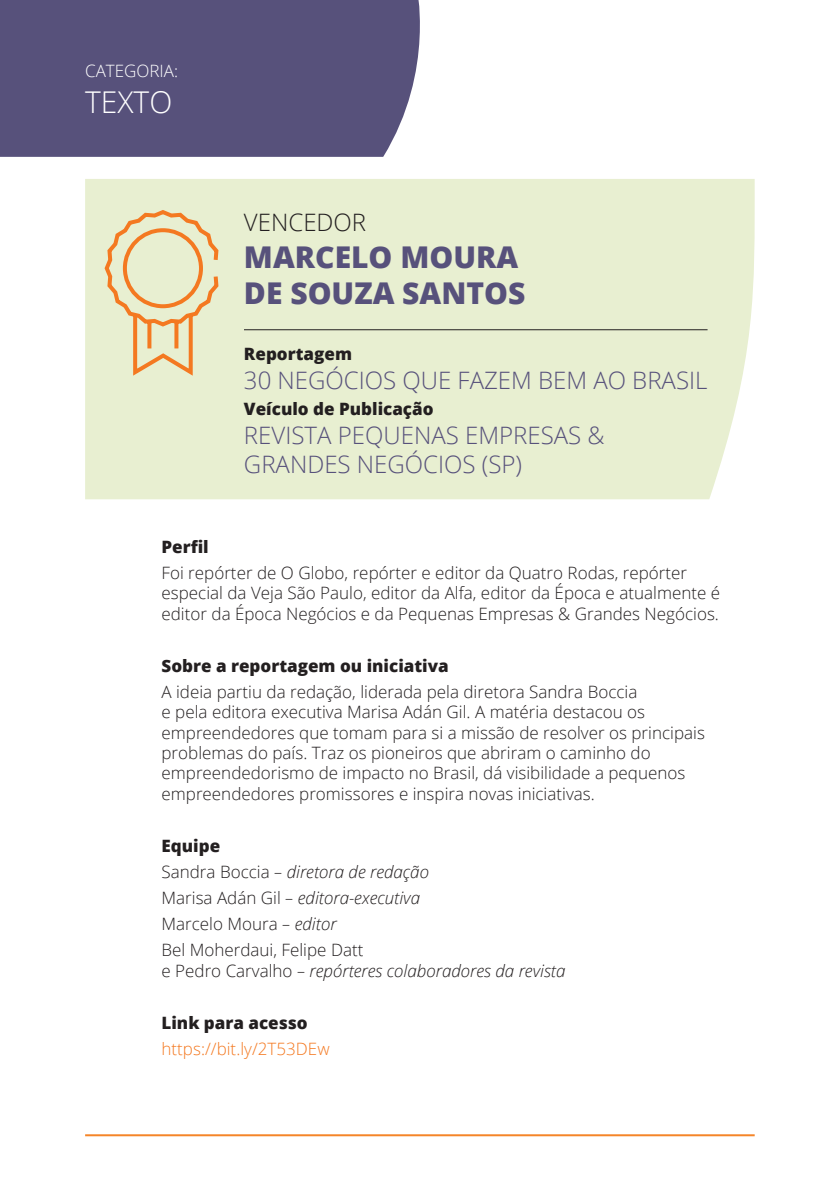
<style>
.page{position:relative;width:840px;height:1191px;background:#fff}
.page>*{position:absolute;margin:0;border:0;box-sizing:border-box;transform-origin:0 0}
.t1{font:800 30px/36px "Open Sans";color:#57517b}
.t2{font:300 30px "Open Sans";color:#fff}
.t3{font:300 24px/28.8px "Open Sans";color:#57517b}
.t4{font:300 24px "Open Sans";color:#231f20}
.t5{font:300 17px/20.4px "Open Sans";color:#231f20}
.t6{font:800 17px "Open Sans";color:#231f20}
.t7{font:italic 300 17px "Open Sans";color:#231f20}
.t8{font:300 17px "Open Sans";color:#f47921}
.t9{font:300 17px "Open Sans";color:#fff}
.s1{font-weight:800}
.s2{font-style:italic}
.s3{font-style:normal}
</style>
<div class="page">
<hr style="left:85px;top:1134px;width:669px;height:2px;background:#f58529">
<div style="left:85px;top:179px;width:670px;height:320px;background:#e8efd1"></div>
<div style="left:0;top:0;width:420px;height:157px;background:#57517b"></div>
<hr style="left:244px;top:329px;width:463px;height:1px;background:#231f20">
<svg style="left:102px;top:208px;width:118px;height:171px;background:#e9dcb4"></svg>
<p class="t9" style="left:85px;top:59px;width:94px">CATEGORIA:</p>
<h1 class="t2" style="left:85px;top:81px;width:89px">TEXTO</h1>
<h2 class="t4" style="left:244px;top:206px;width:124px">VENCEDOR</h2>
<h1 class="t1" style="left:244px;top:237px;width:283px">MARCELO MOURA<br>DE SOUZA SANTOS</h1>
<p class="t6" style="left:244px;top:341px;width:109px">Reportagem</p>
<h2 class="t3" style="left:244px;top:365px;width:465px">30 NEGÓCIOS QUE FAZEM BEM AO BRASIL</h2>
<p class="t6" style="left:244px;top:396px;width:191px">Veículo de Publicação</p>
<h2 class="t3" style="left:244px;top:420px;width:362px">REVISTA PEQUENAS EMPRESAS &amp;<br>GRANDES NEGÓCIOS (SP)</h2>
<p class="t6" style="left:161px;top:533px;width:49px">Perfil</p>
<p class="t5" style="left:161px;top:562px;width:560px">Foi repórter de O Globo, repórter e editor da Quatro Rodas, repórter especial da Veja São Paulo, editor da Alfa, editor da Época e atualmente é editor da Época Negócios e da Pequenas Empresas &amp; Grandes Negócios.</p>
<p class="t6" style="left:161px;top:652px;width:289px">Sobre a reportagem ou iniciativa</p>
<p class="t5" style="left:161px;top:681px;width:544px">A ideia partiu da redação, liderada pela diretora Sandra Boccia<br>e pela editora executiva Marisa Adán Gil. A matéria destacou os empreendedores que tomam para si a missão de resolver os principais problemas do país. Traz os pioneiros que abriram o caminho do empreendedorismo de impacto no Brasil, dá visibilidade a pequenos empreendedores promissores e inspira novas iniciativas.</p>
<p class="t5" style="left:161px;top:832px;width:269px;line-height:26px"><span class="s1">Equipe<br></span>Sandra Boccia <span class="s2">– diretora de redação<br></span>Marisa Adán Gil <span class="s2">– editora-executiva<br></span>Marcelo Moura <span class="s2">– editor<br></span>Bel Moherdaui, Felipe Datt</p>
<p class="t7" style="left:161px;top:959px;width:405px"><span class="s3">e Pedro Carvalho</span> – repórteres colaboradores da revista</p>
<p class="t6" style="left:161px;top:1009px;width:148px">Link para acesso</p>
<p class="t8" style="left:161px;top:1037px;width:169px">https://bit.ly/2T53DEw</p>
</div>
